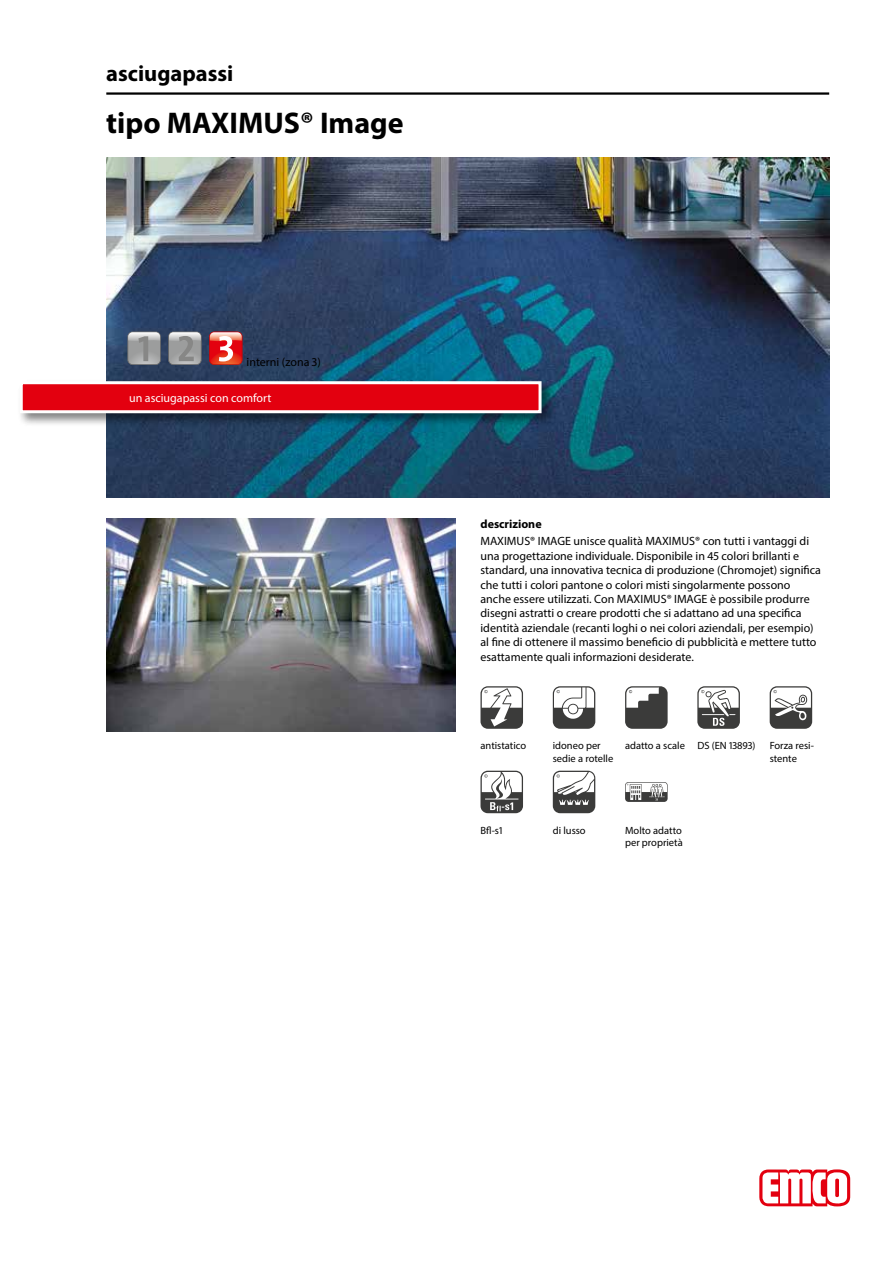
<style>
.page{position:relative;width:893px;height:1263px;background:#fff}
.page>*{position:absolute;margin:0;border:0;box-sizing:border-box;transform-origin:0 0}
.t1{font:700 30px "Myriad Pro";color:#000}
.t2{font:700 22.5px "Myriad Pro";color:#000}
.t3{font:12px/14.4px "Myriad Pro";color:#000}
.t4{font:12px "Myriad Pro";color:#fff}
.t5{font:700 12px "Myriad Pro";color:#000}
.t6{font:10.5px/12.6px "Myriad Pro";color:#000}
</style>
<div class="page">
<img style="left:106px;top:157px;width:723px;height:340px">
<hr style="left:106px;top:92px;width:723px;height:3px;background:#000">
<svg style="left:759px;top:1169px;width:91px;height:37px"></svg>
<div style="left:18px;top:379px;width:538px;height:49px;background:#000;opacity:.5"></div>
<div style="left:21px;top:383px;width:519px;height:29px;background:#e3000f"></div>
<div style="left:20px;top:381px;width:522px;height:32px;border:3px solid #fff"></div>
<svg style="left:168px;top:332px;width:33px;height:33px"></svg>
<svg style="left:209px;top:332px;width:33px;height:33px"></svg>
<svg style="left:128px;top:332px;width:33px;height:33px"></svg>
<img style="left:106px;top:519px;width:349px;height:212px">
<svg style="left:480px;top:686px;width:43px;height:43px"></svg>
<svg style="left:553px;top:686px;width:42px;height:43px"></svg>
<svg style="left:625px;top:686px;width:43px;height:43px"></svg>
<svg style="left:697px;top:686px;width:43px;height:43px"></svg>
<svg style="left:770px;top:686px;width:42px;height:43px"></svg>
<svg style="left:480px;top:771px;width:43px;height:42px"></svg>
<svg style="left:553px;top:771px;width:42px;height:42px"></svg>
<svg style="left:625px;top:782px;width:43px;height:20px"></svg>
<h2 class="t2" style="left:106px;top:59px;width:129px">asciugapassi</h2>
<h1 class="t1" style="left:106px;top:103px;width:299px">tipo MAXIMUS® Image</h1>
<p class="t3" style="left:247px;top:354px;width:76px">interni (zona 3)</p>
<p class="t4" style="left:129px;top:390px;width:144px">un asciugapassi con comfort</p>
<p class="t5" style="left:480px;top:516px;width:63px">descrizione</p>
<p class="t3" style="left:480px;top:534px;width:342px">MAXIMUS® IMAGE unisce qualità MAXIMUS® con tutti i vantaggi di una progettazione individuale. Disponibile in 45 colori brillanti e standard, una innovativa tecnica di produzione (Chromojet) significa che tutti i colori pantone o colori misti singolarmente possono anche essere utilizzati. Con MAXIMUS® IMAGE è possibile produrre disegni astratti o creare prodotti che si adattano ad una specifica identità aziendale (recanti loghi o nei colori aziendali, per esempio) al fine di ottenere il massimo beneficio di pubblicità e mettere tutto esattamente quali informazioni desiderate.</p>
<p class="t6" style="left:480px;top:739px;width:47px">antistatico</p>
<p class="t6" style="left:553px;top:739px;width:62px">idoneo per sedie a rotelle</p>
<p class="t6" style="left:625px;top:739px;width:132px">adatto a scale DS (EN 13893)</p>
<p class="t6" style="left:770px;top:739px;width:46px">Forza resi&shy;stente</p>
<p class="t6" style="left:480px;top:824px;width:23px">Bfl-s1</p>
<p class="t6" style="left:553px;top:824px;width:34px">di lusso</p>
<p class="t6" style="left:625px;top:824px;width:59px">Molto adatto per proprietà</p>
</div>
